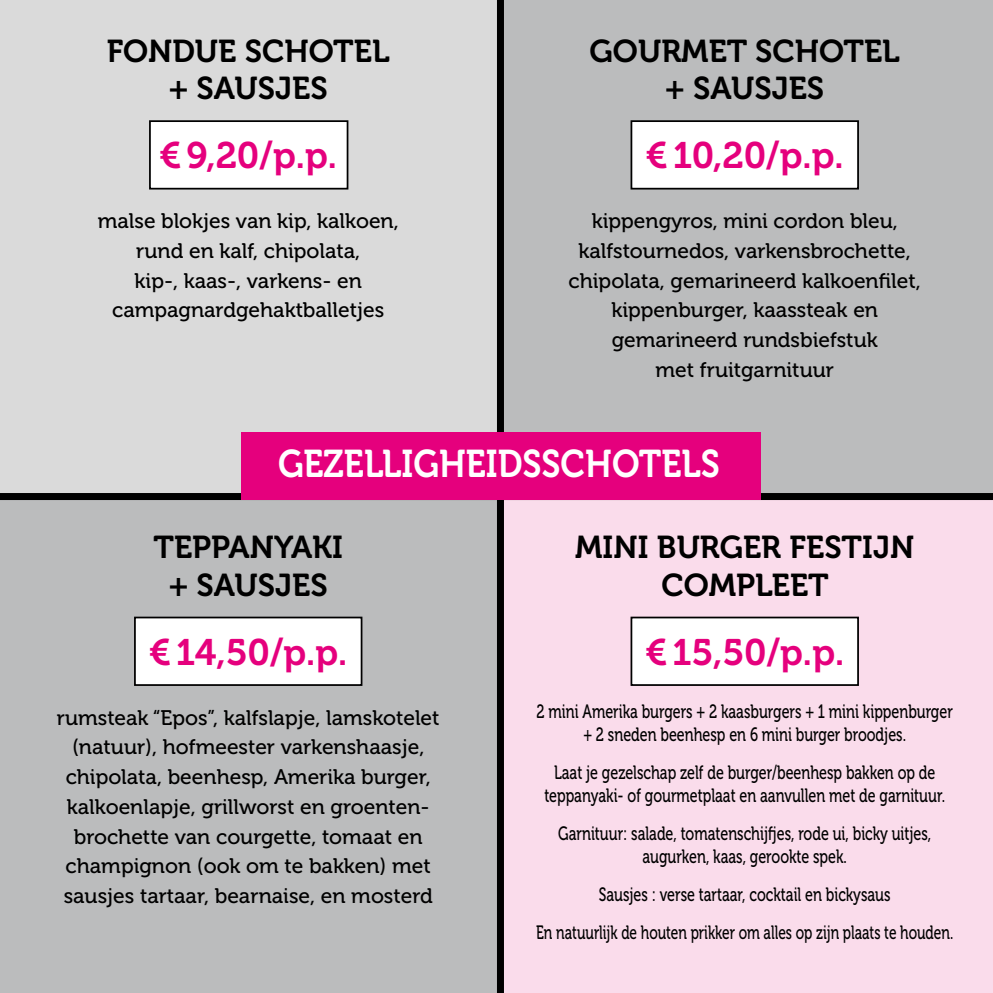
<style>
.page{position:relative;width:993px;height:993px;background:#fff}
.page>*{position:absolute;margin:0;border:0;box-sizing:border-box;transform-origin:0 0}
.t1{font:38.5px "Museo 700";color:#fff;scale:.9 1}
.t2{font:36.75px "Museo 700";letter-spacing:-.005em;color:#e5007d}
.t3{font:31.5px/37.8px "Museo 700";color:#000;text-align:center}
.t4{font:21px/29.8px "Museo 500";color:#000;text-align:center}
.t5{font:19.25px/23.1px "Museo 500";color:#000;text-align:center;scale:.74 1}
</style>
<div class="page">
<div style="left:0;top:0;width:501px;height:496px;background:#dadada"></div>
<div style="left:0;top:496px;width:501px;height:496px;background:#bbbcbd"></div>
<div style="left:501px;top:0;width:491px;height:496px;background:#bbbcbd"></div>
<div style="left:501px;top:496px;width:491px;height:496px;background:#fadceb"></div>
<div style="left:497px;top:0;width:7px;height:992px;background:#000"></div>
<div style="left:0;top:493px;width:992px;height:7px;background:#000"></div>
<div style="left:241px;top:432px;width:519px;height:68px;background:#e5007d"></div>
<div style="left:150px;top:121px;width:197px;height:68px;background:#fff"></div>
<div style="left:149px;top:120px;width:199px;height:69px;border:2px solid #000"></div>
<div style="left:631px;top:121px;width:226px;height:68px;background:#fff"></div>
<div style="left:630px;top:120px;width:228px;height:69px;border:2px solid #000"></div>
<div style="left:631px;top:617px;width:226px;height:67px;background:#fff"></div>
<div style="left:630px;top:616px;width:228px;height:69px;border:2px solid #000"></div>
<div style="left:135px;top:617px;width:226px;height:67px;background:#fff"></div>
<div style="left:134px;top:616px;width:228px;height:69px;border:2px solid #000"></div>
<h3 class="t3" style="left:107px;top:32px;width:284px">FONDUE SCHOTEL + SAUSJES</h3>
<h2 class="t2" style="left:159px;top:135px;width:179px">€9,20/p.p.</h2>
<p class="t4" style="left:98px;top:206px;width:302px">malse blokjes van kip, kalkoen, rund en kalf, chipolata,<br>kip-, kaas-, varkens- en campagnardgehaktballetjes</p>
<h3 class="t3" style="left:589px;top:32px;width:312px">GOURMET SCHOTEL + SAUSJES</h3>
<h2 class="t2" style="left:645px;top:135px;width:200px">€10,20/p.p.</h2>
<p class="t4" style="left:568px;top:206px;width:353px">kippengyros, mini cordon bleu, kalfstournedos, varkensbrochette, chipolata, gemarineerd kalkoenfilet, kippenburger, kaassteak en gemarineerd rundsbiefstuk<br>met fruitgarnituur</p>
<h1 class="t1" style="left:278px;top:442px;width:492px">GEZELLIGHEIDSSCHOTELS</h1>
<h3 class="t3" style="left:153px;top:528px;width:191px">TEPPANYAKI + SAUSJES</h3>
<h2 class="t2" style="left:149px;top:631px;width:200px">€14,50/p.p.</h2>
<p class="t4" style="left:57px;top:702px;width:384px">rumsteak “Epos”, kalfslapje, lamskotelet (natuur), hofmeester varkenshaasje, chipolata, beenhesp, Amerika burger, kalkoenlapje, grillworst en groenten&shy;brochette van courgette, tomaat en champignon (ook om te bakken) met sausjes tartaar, bearnaise, en mosterd</p>
<h3 class="t3" style="left:575px;top:528px;width:340px">MINI BURGER FESTIJN<br>COMPLEET</h3>
<h2 class="t2" style="left:644px;top:631px;width:201px">€15,50/p.p.</h2>
<p class="t5" style="left:536px;top:699px;width:563px">2 mini Amerika burgers + 2 kaasburgers + 1 mini kippenburger + 2 sneden beenhesp en 6 mini burger broodjes.</p>
<p class="t5" style="left:544px;top:760px;width:543px">Laat je gezelschap zelf de burger/beenhesp bakken op de teppanyaki- of gourmetplaat en aanvullen met de garnituur.</p>
<p class="t5" style="left:558px;top:822px;width:506px">Garnituur: salade, tomatenschijfjes, rode ui, bicky uitjes, augurken, kaas, gerookte spek.</p>
<p class="t5" style="left:536px;top:875px;width:565px;line-height:38px">Sausjes : verse tartaar, cocktail en bickysaus<br>En natuurlijk de houten prikker om alles op zijn plaats te houden.</p>
</div>
